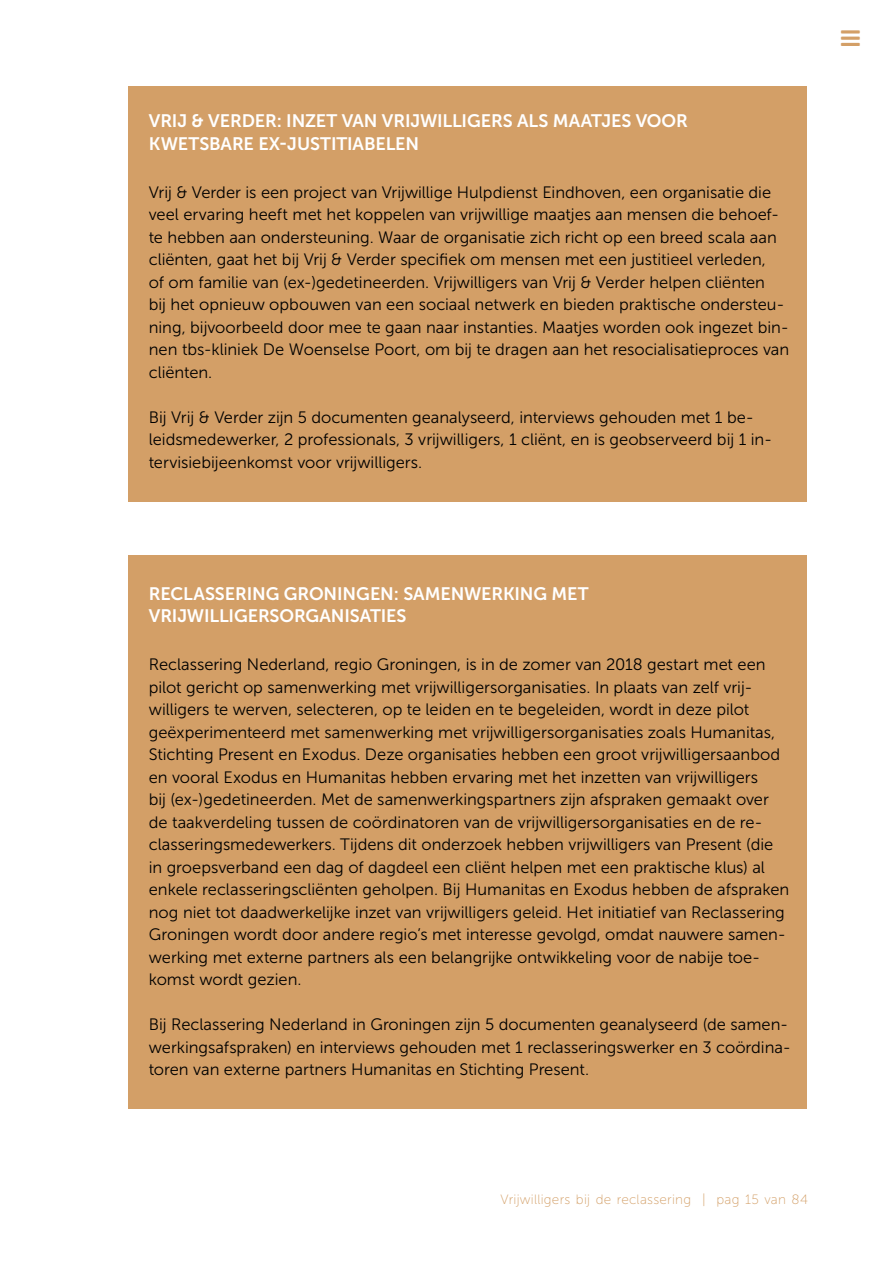
<style>
.page{position:relative;width:893px;height:1263px;background:#fff}
.page>*{position:absolute;margin:0;border:0;box-sizing:border-box;transform-origin:0 0}
.t1{font:18px/22.5px "Museo Sans 700";letter-spacing:-.005em;color:#fff}
.t2{font:16.5px/22.5px "Museo Sans 300";color:#000}
.t3{font:13.5px "Museo Sans 100";letter-spacing:.02em;color:#d39f67}
</style>
<div class="page">
<div style="left:128px;top:86px;width:679px;height:101px;background:#d39f67"></div>
<div style="left:128px;top:151px;width:679px;height:261px;background:#d39f67"></div>
<div style="left:128px;top:376px;width:679px;height:126px;background:#d39f67"></div>
<div style="left:128px;top:555px;width:679px;height:104px;background:#d39f67"></div>
<div style="left:128px;top:624px;width:679px;height:395px;background:#d39f67"></div>
<div style="left:128px;top:984px;width:679px;height:125px;background:#d39f67"></div>
<p class="t1" style="left:149px;top:110px;width:541px">VRIJ &amp; VERDER: INZET VAN VRIJWILLIGERS ALS MAATJES VOOR<br>KWETSBARE EX-JUSTITIABELEN</p>
<p class="t2" style="left:149px;top:181px;width:642px">Vrij &amp; Verder is een project van Vrijwillige Hulpdienst Eindhoven, een organisatie die veel ervaring heeft met het koppelen van vrijwillige maatjes aan mensen die behoef&shy;te hebben aan ondersteuning. Waar de organisatie zich richt op een breed scala aan cliënten, gaat het bij Vrij &amp; Verder specifiek om mensen met een justitieel verleden,<br>of om familie van (ex-)gedetineerden. Vrijwilligers van Vrij &amp; Verder helpen cliënten<br>bij het opnieuw opbouwen van een sociaal netwerk en bieden praktische ondersteu&shy;ning, bijvoorbeeld door mee te gaan naar instanties. Maatjes worden ook ingezet bin&shy;nen tbs-kliniek De Woenselse Poort, om bij te dragen aan het resocialisatieproces van cliënten.</p>
<p class="t2" style="left:149px;top:406px;width:625px">Bij Vrij &amp; Verder zijn 5 documenten geanalyseerd, interviews gehouden met 1 be&shy;leidsmedewerker, 2 professionals, 3 vrijwilligers, 1 cliënt, en is geobserveerd bij 1 in&shy;tervisiebijeenkomst voor vrijwilligers.</p>
<p class="t1" style="left:149px;top:582px;width:441px">RECLASSERING GRONINGEN: SAMENWERKING MET<br>VRIJWILLIGERSORGANISATIES</p>
<p class="t2" style="left:149px;top:653px;width:642px">Reclassering Nederland, regio Groningen, is in de zomer van 2018 gestart met een pilot gericht op samenwerking met vrijwilligersorganisaties. In plaats van zelf vrij&shy;willigers te werven, selecteren, op te leiden en te begeleiden, wordt in deze pilot geëxperimenteerd met samenwerking met vrijwilligersorganisaties zoals Humanitas, Stichting Present en Exodus. Deze organisaties hebben een groot vrijwilligersaanbod en vooral Exodus en Humanitas hebben ervaring met het inzetten van vrijwilligers<br>bij (ex-)gedetineerden. Met de samenwerkingspartners zijn afspraken gemaakt over de taakverdeling tussen de coördinatoren van de vrijwilligersorganisaties en de re&shy;classeringsmedewerkers. Tijdens dit onderzoek hebben vrijwilligers van Present (die in groepsverband een dag of dagdeel een cliënt helpen met een praktische klus) al enkele reclasseringscliënten geholpen. Bij Humanitas en Exodus hebben de afspraken nog niet tot daadwerkelijke inzet van vrijwilligers geleid. Het initiatief van Reclassering Groningen wordt door andere regio’s met interesse gevolgd, omdat nauwere samen&shy;werking met externe partners als een belangrijke ontwikkeling voor de nabije toe&shy;komst wordt gezien.</p>
<p class="t2" style="left:149px;top:1013px;width:644px">Bij Reclassering Nederland in Groningen zijn 5 documenten geanalyseerd (de samen&shy;werkingsafspraken) en interviews gehouden met 1 reclasseringswerker en 3 coördina&shy;toren van externe partners Humanitas en Stichting Present.</p>
<p class="t3" style="left:501px;top:1192px;width:309px">Vrijwilligers bij de reclassering | pag 15 van 84</p>
</div>
